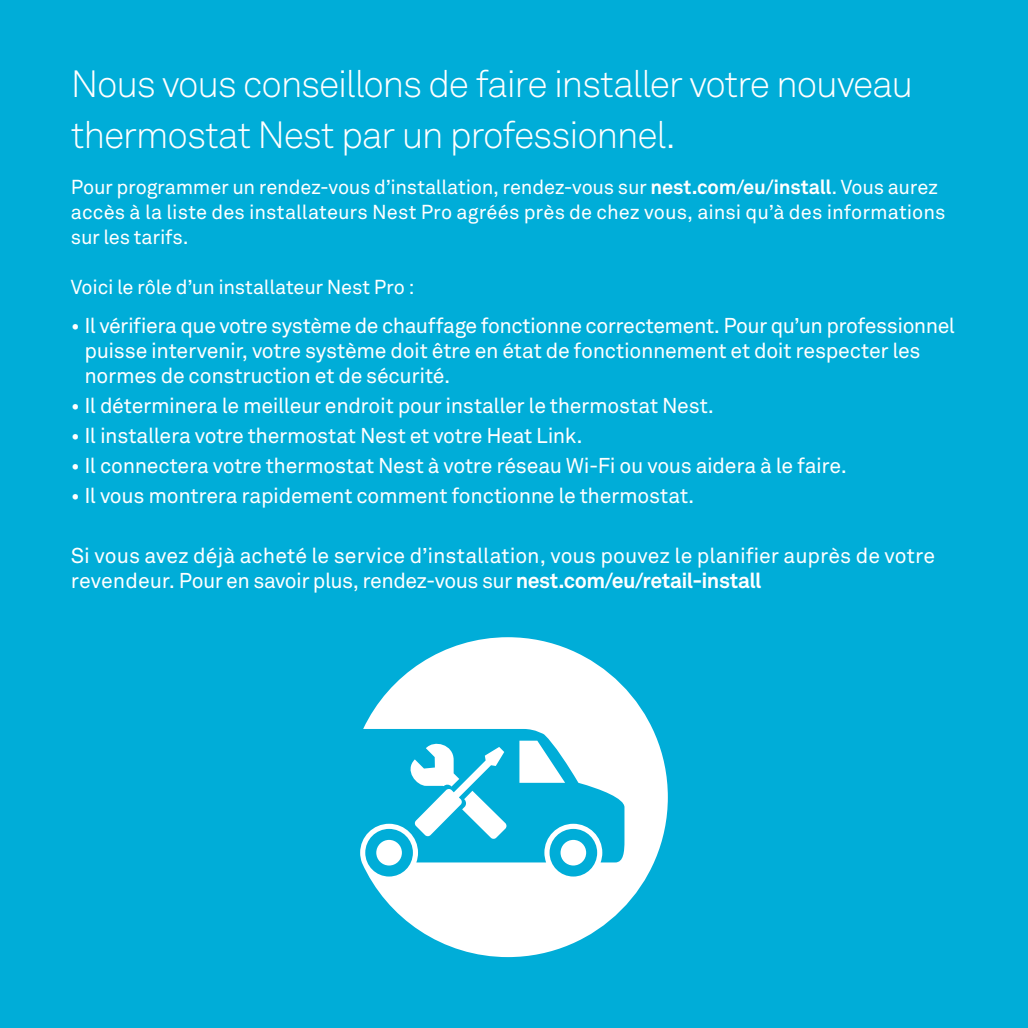
<style>
.page{position:relative;width:1028px;height:1028px;background:#00add8}
.page>*{position:absolute;margin:0;border:0;box-sizing:border-box;transform-origin:0 0}
.t1{font:300 37.5px/50px "Akkurat Pro";letter-spacing:-.035em;color:#fff}
.t2{font:21.25px/25px "Akkurat Pro";letter-spacing:-.015em;color:#fff}
.t3{font:20px/25px "Akkurat Pro";letter-spacing:-.005em;color:#fff}
.s1{font-weight:700}
</style>
<div class="page">
<svg style="left:360px;top:637px;width:308px;height:320px;fill:#fff"></svg>
<svg style="left:519px;top:740px;width:46px;height:42px"></svg>
<svg style="left:404px;top:739px;width:103px;height:100px"></svg>
<div style="left:560px;top:840px;width:26px;height:25px;background:#fff;border-radius:50%"></div>
<div style="left:376px;top:840px;width:26px;height:25px;background:#fff;border-radius:50%"></div>
<h1 class="t1" style="left:71px;top:59px;width:844px">Nous vous conseillons de faire installer votre nouveau thermostat Nest par un professionnel.</h1>
<p class="t3" style="left:71px;top:174px;width:876px">Pour programmer un rendez-vous d’installation, rendez-vous sur <span class="s1">nest.com/eu/install</span>. Vous aurez accès à la liste des installateurs Nest Pro agréés près de chez vous, ainsi qu’à des informations sur les tarifs.</p>
<p class="t3" style="left:71px;top:274px;width:345px">Voici le rôle d’un installateur Nest Pro :</p>
<p class="t2" style="left:84px;top:313px;width:872px;text-indent:-13px">• Il vérifiera que votre système de chauffage fonctionne correctement. Pour qu’un professionnel puisse intervenir, votre système doit être en état de fonctionnement et doit respecter les normes de construction et de sécurité.</p>
<p class="t2" style="left:71px;top:393px;width:644px">• Il déterminera le meilleur endroit pour installer le thermostat Nest.</p>
<p class="t2" style="left:71px;top:423px;width:513px">• Il installera votre thermostat Nest et votre Heat Link.</p>
<p class="t2" style="left:71px;top:453px;width:777px">• Il connectera votre thermostat Nest à votre réseau Wi-Fi ou vous aidera à le faire.</p>
<p class="t2" style="left:71px;top:483px;width:625px">• Il vous montrera rapidement comment fonctionne le thermostat.</p>
<p class="t2" style="left:71px;top:543px;width:865px">Si vous avez déjà acheté le service d’installation, vous pouvez le planifier auprès de votre revendeur. Pour en savoir plus, rendez-vous sur <span class="s1">nest.com/eu/retail-install</span></p>
</div>
